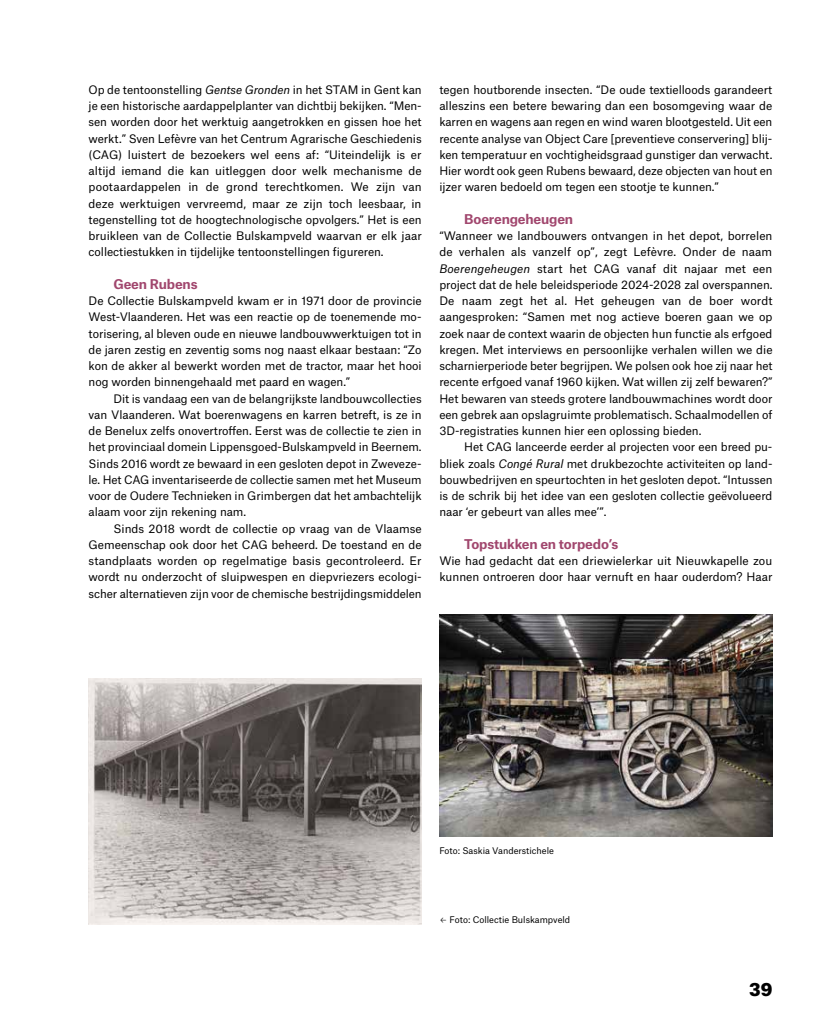
<style>
.page{position:relative;width:815px;height:1028px;background:#fff}
.page>*{position:absolute;margin:0;border:0;box-sizing:border-box;transform-origin:0 0}
.t1{font:900 17.5px "Atlas Grotesk";color:#000}
.t2{font:700 12.88px "Atlas Grotesk";letter-spacing:-.015em;color:#a1476e}
.t3{font:11.25px/16.2px "Atlas Grotesk";letter-spacing:-.005em;color:#000;text-align:justify}
.t4{font:8.75px "Atlas Grotesk";color:#000}
.s1{font-style:italic}
.s2{font-family:"Artifakt Element"}
</style>
<div class="page">
<img style="left:89px;top:679px;width:333px;height:245px">
<img style="left:439px;top:614px;width:333px;height:222px">
<p class="t3" style="left:89px;top:80px;width:335px">Op de tentoonstelling <span class="s1">Gentse Gronden</span> in het STAM in Gent kan je een historische aardappelplanter van dichtbij bekijken. “Men&shy;sen worden door het werktuig aangetrokken en gissen hoe het werkt.” Sven Lefèvre van het Centrum Agrarische Geschiedenis (CAG) luistert de bezoekers wel eens af: “Uiteindelijk is er altijd iemand die kan uitleggen door welk mechanisme de pootaardappelen in de grond terechtkomen. We zijn van deze werktuigen vervreemd, maar ze zijn toch leesbaar, in tegenstelling tot de hoogtechnologische opvolgers.” Het is een bruikleen van de Collectie Bulskampveld waarvan er elk jaar collectiestukken in tijdelijke tentoonstellingen figureren.</p>
<p class="t2" style="left:113px;top:273px;width:86px">Geen Rubens</p>
<p class="t3" style="left:89px;top:291px;width:335px">De Collectie Bulskampveld kwam er in 1971 door de provincie West-Vlaanderen. Het was een reactie op de toenemende mo&shy;torisering, al bleven oude en nieuwe landbouwwerktuigen tot in de jaren zestig en zeventig soms nog naast elkaar bestaan: “Zo kon de akker al bewerkt worden met de tractor, maar het hooi nog worden binnengehaald met paard en wagen.”</p>
<p class="t3" style="left:89px;top:389px;width:335px;text-indent:25px">Dit is vandaag een van de belangrijkste landbouwcollecties van Vlaanderen. Wat boerenwagens en karren betreft, is ze in de Benelux zelfs onovertroffen. Eerst was de collectie te zien in het provinciaal domein Lippensgoed-Bulskampveld in Beernem.<br>Sinds 2016 wordt ze bewaard in een gesloten depot in Zweveze&shy;le. Het CAG inventariseerde de collectie samen met het Museum voor de Oudere Technieken in Grimbergen dat het ambachtelijk alaam voor zijn rekening nam.</p>
<p class="t3" style="left:89px;top:519px;width:335px;text-indent:25px">Sinds 2018 wordt de collectie op vraag van de Vlaamse Gemeenschap ook door het CAG beheerd. De toestand en de standplaats worden op regelmatige basis gecontroleerd. Er wordt nu onderzocht of sluipwespen en diepvriezers ecologi&shy;scher alternatieven zijn voor de chemische bestrijdingsmiddelen</p>
<p class="t3" style="left:439px;top:80px;width:335px">tegen houtborende insecten. “De oude textielloods garandeert alleszins een betere bewaring dan een bosomgeving waar de karren en wagens aan regen en wind waren blootgesteld. Uit een recente analyse van Object Care [preventieve conservering] blij&shy;ken temperatuur en vochtigheidsgraad gunstiger dan verwacht.<br>Hier wordt ook geen Rubens bewaard, deze objecten van hout en ijzer waren bedoeld om tegen een stootje te kunnen.”</p>
<p class="t2" style="left:464px;top:208px;width:110px">Boerengeheugen</p>
<p class="t3" style="left:439px;top:226px;width:335px">“Wanneer we landbouwers ontvangen in het depot, borrelen de verhalen als vanzelf op”, zegt Lefèvre. Onder de naam <span class="s1">Boerengeheugen</span> start het CAG vanaf dit najaar met een project dat de hele beleidsperiode 2024-2028 zal overspannen.<br>De naam zegt het al. Het geheugen van de boer wordt aangesproken: “Samen met nog actieve boeren gaan we op zoek naar de context waarin de objecten hun functie als erfgoed kregen. Met interviews en persoonlijke verhalen willen we die scharnierperiode beter begrijpen. We polsen ook hoe zij naar het recente erfgoed vanaf 1960 kijken. Wat willen zij zelf bewaren?” Het bewaren van steeds grotere landbouwmachines wordt door een gebrek aan opslagruimte problematisch. Schaalmodellen of 3D-registraties kunnen hier een oplossing bieden.</p>
<p class="t3" style="left:439px;top:438px;width:335px;text-indent:25px">Het CAG lanceerde eerder al projecten voor een breed pu&shy;bliek zoals <span class="s1">Congé Rural</span> met drukbezochte activiteiten op land&shy;bouwbedrijven en speurtochten in het gesloten depot. “Intussen is de schrik bij het idee van een gesloten collectie geëvolueerd naar ‘er gebeurt van alles mee’”.</p>
<p class="t2" style="left:464px;top:533px;width:156px">Topstukken en torpedo’s</p>
<p class="t3" style="left:439px;top:551px;width:335px">Wie had gedacht dat een driewielerkar uit Nieuwkapelle zou kunnen ontroeren door haar vernuft en haar ouderdom? Haar</p>
<p class="t4" style="left:439px;top:843px;width:116px">Foto: Saskia Vanderstichele</p>
<p class="t4" style="left:439px;top:912px;width:132px"><span class="s2">←</span> Foto: Collectie Bulskampveld</p>
<h1 class="t1" style="left:749px;top:974px;width:25px">39</h1>
</div>
